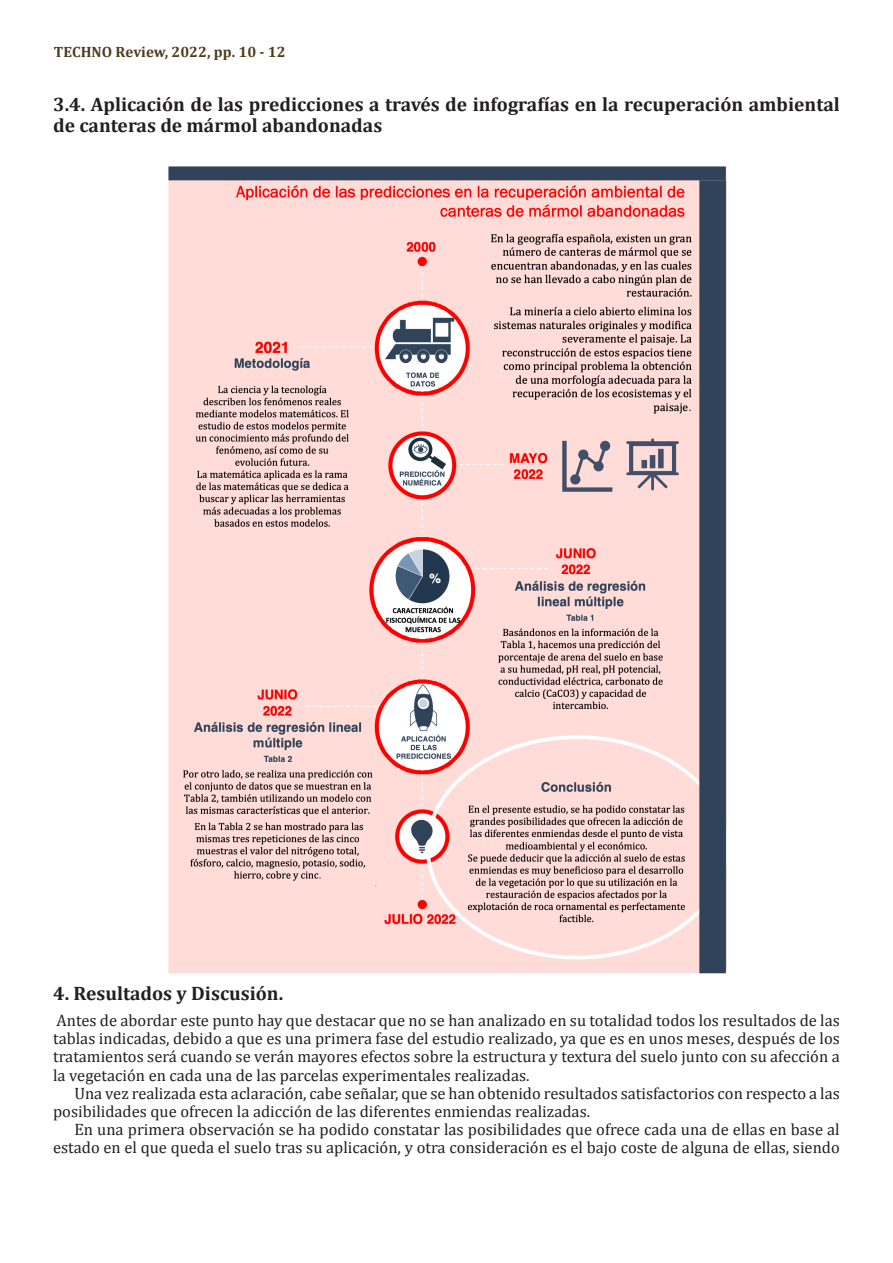
<style>
.page{position:relative;width:893px;height:1263px;background:#fff}
.page>*{position:absolute;margin:0;border:0;box-sizing:border-box;transform-origin:0 0}
.Titulo_2{font:700 19.5px/21px "Cambria";color:#231f20}
.Titulo_1{font:700 19.5px "Cambria";color:#231f20}
.Parrafos-siguientes{font:16.5px/18px "Cambria";color:#231f20}
.Parrafo-Arranque{font:16.5px/18px "Cambria";color:#231f20;text-align:justify}
.Titulo_2-2{font:700 15px "Cambria";color:#4f3c1d}
.s1{font-style:inherit}
</style>
<div class="page">
<img style="left:168px;top:166px;width:559px;height:807px">
<p class="Titulo_2-2" style="left:54px;top:41px;width:233px">TECHNO Review, 202<span class="s1">2</span>, pp. 10 - 12</p>
<p class="Titulo_2" style="left:53px;top:93px;width:788px">3.4. Aplicación de las predicciones a través de infografías en la recuperación ambiental de canteras de mármol abandonadas</p>
<p class="Titulo_1" style="left:53px;top:979px;width:232px">4. Resultados y Discusión.</p>
<p class="Parrafo-Arranque" style="left:53px;top:1012px;width:788px">Antes de abordar este punto hay que destacar que no se han analizado en su totalidad todos los resultados de las tablas indicadas, debido a que es una primera fase del estudio realizado, ya que es en unos meses, después de los tratamientos será cuando se verán mayores efectos sobre la estructura y textura del suelo junto con su afección a la vegetación en cada una de las parcelas experimentales realizadas.</p>
<p class="Parrafos-siguientes" style="left:53px;top:1084px;width:788px;text-indent:21px">Una vez realizada esta aclaración, cabe señalar, que se han obtenido resultados satisfactorios con respecto a las posibilidades que ofrecen la adicción de las diferentes enmiendas realizadas.</p>
<p class="Parrafos-siguientes" style="left:53px;top:1120px;width:788px;text-align:right">En una primera observación se ha podido constatar las posibilidades que ofrece cada una de ellas en base al estado en el que queda el suelo tras su aplicación, y otra consideración es el bajo coste de alguna de ellas, siendo</p>
</div>
